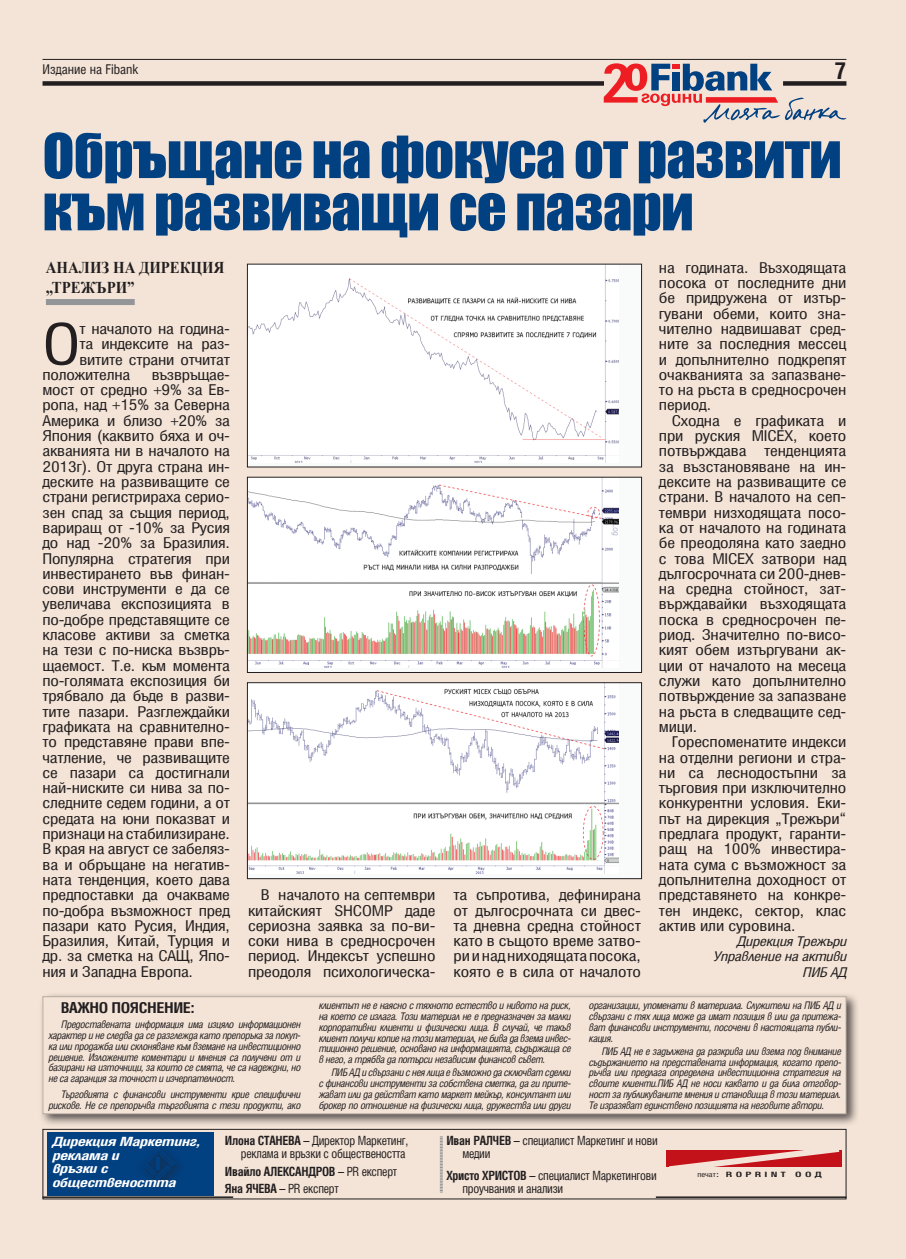
<style>
.page{position:relative;width:906px;height:1259px;background:#f4e4d7}
.page>*{position:absolute;margin:0;border:0;box-sizing:border-box;transform-origin:0 0}
.t1{font:57.45px "Hebar Cond XP";color:#231f20;scale:1.17 1}
.t2{font:56.7px/52.2px "Impact";letter-spacing:-.015em;color:#014081}
.t3{font:23.55px "Hebar Cond XP Bold";color:#231f20}
.t4{font:700 16.5px/19.8px "Times New Roman";color:#231f20;scale:.9 1}
.t5{font:15px/15.3px "Hebar Cond XP";letter-spacing:-.01em;color:#231f20;text-align:justify;scale:1.17 1}
.t6{font:15px "Hebar Cond XP Bold";letter-spacing:-.025em;color:#231f20;scale:1.08 1}
.t7{font:13.5px/15.3px "Hebar Cond XP Italic";letter-spacing:-.015em;color:#231f20;text-align:right;scale:1.14 1}
.t8{font:13.5px "Hebar Cond XP";color:#231f20}
.t9{font:12.75px/13px "Hebar Cond XP";letter-spacing:-.02em;color:#231f20;scale:.95 1}
.t10{font:italic 12.75px/13.5px "Hebar Cond XP Bold";letter-spacing:-.025em;color:#fff;scale:1.31 1}
.t11{font:12.75px "Hebar Cond XP Bold";letter-spacing:-.02em;color:#231f20;scale:.95 1}
.t12{font:10.5px/10.8px "Hebar Cond XP Italic";letter-spacing:-.025em;color:#231f20;text-align:justify}
.t13{font:7.35px "Hebar Cond XP Bold";letter-spacing:.3em;color:#231f20;scale:1.16 1}
.t14{font:7.35px "Hebar Cond XP Bold";letter-spacing:.3em;color:#231f20;scale:1.51 1}
.s1{font-family:"Hebar Cond XP Bold"}
.s2{font-family:"Hebar Cond XP"}
</style>
<div class="page">
<hr style="left:43px;top:59px;width:803px;height:1px;background:#231f20">
<div style="left:43px;top:81px;width:803px;height:5px;background:#231f20"></div>
<div style="left:43px;top:1129px;width:803px;height:70px;border:1px solid #231f20"></div>
<div style="left:47px;top:1132px;width:166px;height:64px;background:#014081"></div>
<div style="left:136px;top:1141px;width:48px;height:48px;background:#231f20;opacity:.75"></div>
<svg style="left:141px;top:1146px;width:34px;height:34px"></svg>
<svg style="left:440px;top:1136px;width:3px;height:56px"></svg>
<svg style="left:666px;top:1142px;width:179px;height:34px"></svg>
<hr style="left:43px;top:1196px;width:190px;height:2px;background:#231f20">
<hr style="left:656px;top:1196px;width:190px;height:2px;background:#231f20">
<div style="left:46px;top:299px;width:89px;height:6px;background:#939598"></div>
<div style="left:38px;top:992px;width:821px;height:134px;background:#231f20;opacity:.75"></div>
<div style="left:43px;top:996px;width:803px;height:117px;background:#f4e4d7"></div>
<div style="left:43px;top:996px;width:803px;height:118px;border:1px solid #b3a8a0"></div>
<svg style="left:604px;top:63px;width:242px;height:52px"></svg>
<div style="left:247px;top:264px;width:394px;height:203px;background:#f9fafa"></div>
<img style="left:249px;top:266px;width:370px;height:196px">
<div style="left:247px;top:264px;width:395px;height:203px;border:1px solid #231f20"></div>
<div style="left:247px;top:477px;width:394px;height:195px;background:#f9fafa"></div>
<img style="left:249px;top:479px;width:370px;height:188px">
<div style="left:247px;top:477px;width:395px;height:196px;border:1px solid #231f20"></div>
<div style="left:247px;top:682px;width:394px;height:196px;background:#f9fafa"></div>
<img style="left:249px;top:684px;width:370px;height:190px">
<div style="left:247px;top:682px;width:395px;height:197px;border:1px solid #231f20"></div>
<p class="t8" style="left:43px;top:63px;width:97px">Издание на Fibank</p>
<h3 class="t3" style="left:834px;top:58px;width:13px">7</h3>
<h2 class="t2" style="left:43px;top:128px;width:801px">Обръщане на фокуса от развити към развиващи се пазари</h2>
<p class="t4" style="left:46px;top:257px;width:200px">Анализ на дирекция „Трежъри”</p>
<h1 class="t1" style="left:43px;top:316px;width:34px">О</h1>
<p class="t5" style="left:79px;top:322px;width:130px">т началото на година-</p>
<p class="t5" style="left:79px;top:337px;width:130px">та индексите на раз-</p>
<p class="t5" style="left:79px;top:352px;width:130px">витите страни отчитат</p>
<p class="t5" style="left:43px;top:368px;width:76px">положителна</p>
<p class="t5" style="left:43px;top:368px;width:162px;text-indent:109px">възвръщае&shy;мост от средно +9% за Ев&shy;ропа, над +15% за Северна Америка и близо +20% за Япония (каквито бяха и оч&shy;акванията ни в началото на 2013г). От друга страна ин&shy;деските на развиващите се страни регистрираха серио&shy;зен спад за същия период, вариращ от -10% за Русия до над -20% за Бразилия.<br>Популярна стратегия при инвестирането във финан&shy;сови инструменти е да се увеличава експозицията в по-добре представящите се класове активи за сметка на тези с по-ниска възвръ&shy;щаемост. Т.е. към момента по-голямата експозиция би трябвало да бъде в разви&shy;тите пазари. Разглеждайки графиката на сравнително&shy;то представяне прави впе&shy;чатление, че развиващите се пазари са достигнали най-ниските си нива за по&shy;следните седем години, а от средата на юни показват и признаци на стабилизиране.<br>В края на август се забеляз&shy;ва и обръщане на негатив&shy;ната тенденция, което дава предпоставки да очакваме по-добра възможност пред пазари като Русия, Индия, Бразилия, Китай, Турция и др. за сметка на САЩ, Япо&shy;ния и Западна Европа.</p>
<p class="t5" style="left:248px;top:888px;width:162px;text-indent:13px">В началото на септември китайският SHCOMP даде сериозна заявка за по-ви&shy;соки нива в средносрочен период. Индексът успешно преодоля психологическа-</p>
<p class="t5" style="left:453px;top:888px;width:162px">та съпротива, дефинирана от дългосрочната си двес&shy;та дневна средна стойност като в същото време затво&shy;ри и над ниходящата посока, която е в сила от началото</p>
<p class="t5" style="left:659px;top:261px;width:162px">на годината. Възходящата посока от последните дни бе придружена от изтър&shy;гувани обеми, които зна&shy;чително надвишават сред&shy;ните за последния мессец и допълнително подкрепят очакванията за запазване&shy;то на ръста в средносрочен период.</p>
<p class="t5" style="left:659px;top:414px;width:162px;text-indent:13px">Сходна е графиката и при руския MICEX, което потвърждава тенденцията за възстановяване на ин&shy;дексите на развиващите се страни. В началото на сеп&shy;тември низходящата посо&shy;ка от началото на годината бе преодоляна като заедно с това MICEX затвори над дългосрочната си 200-днев&shy;на средна стойност, зат&shy;върждавайки възходящата поска в средносрочен пе&shy;риод. Значително по-висо&shy;кият обем изтъргувани ак&shy;ции от началото на месеца служи като допълнително потвърждение за запазване на ръста в следващите сед&shy;мици.</p>
<p class="t5" style="left:659px;top:735px;width:162px;text-indent:13px">Гореспоменатите индекси на отделни региони и стра&shy;ни са леснодостъпни за търговия при изключително конкурентни условия. Еки&shy;път на дирекция „Трежъри” предлага продукт, гаранти&shy;ращ на 100% инвестира&shy;ната сума с възможност за допълнителна доходност от представянето на конкре&shy;тен индекс, сектор, клас актив или суровина.</p>
<p class="t7" style="left:713px;top:934px;width:119px">Дирекция Трежъри<br>Управление на активи<br>ПИБ АД</p>
<p class="t6" style="left:61px;top:999px;width:126px">Важно пояснение:</p>
<p class="t12" style="left:48px;top:1019px;width:254px;text-indent:13px">Предоставената информация има изцяло информационен характер и не следва да се разглежда като препоръка за покуп&shy;ка или продажба или склоняване към вземане на инвестиционно решение. Изложените коментари и мнения са получени от и базирани на източници, за които се смята, че са надеждни, но не са гаранция за точност и изчерпателност.</p>
<p class="t12" style="left:48px;top:1089px;width:254px;text-align:right">Търговията с финансови инструменти крие специфични рискове. Не се препоръчва търговията с тези продукти, ако</p>
<p class="t12" style="left:318px;top:1000px;width:254px">клиентът не е наясно с тяхното естество и нивото на риск, на което се излага. Този материал не е предназначен за малки корпоративни клиенти и физически лица. В случай, че такъв клиент получи копие на този материал, не бива да взема инвес&shy;тиционно решение, основано на информацията, съдържаща се в него, а трябва да потърси независим финансов съвет.</p>
<p class="t12" style="left:318px;top:1067px;width:254px;text-indent:13px">ПИБ АД и свързани с нея лица е възможно да сключват сделки с финансови инструменти за собствена сметка, да ги прите&shy;жават или да действат като маркет мейкър, консултант или брокер по отношение на физически лица, дружества или други</p>
<p class="t12" style="left:588px;top:1000px;width:254px">организации, упоменати в материала. Служители на ПИБ АД и свързани с тях лица може да имат позиция в или да притежа&shy;ват финансови инструменти, посочени в настоящата публи&shy;кация.</p>
<p class="t12" style="left:588px;top:1046px;width:254px;text-indent:13px">ПИБ АД не е задължена да разкрива или взема под внимание съдържанието на представената информация, когато препо&shy;ръчва или предлага определена инвестиционна стратегия на своите клиенти.ПИБ АД не носи каквато и да била отговор&shy;ност за публикуваните мнения и становища в този материал.<br>Те изразяват единствено позицията на неговите автори.</p>
<p class="t10" style="left:52px;top:1135px;width:115px">Дирекция Маркетинг, реклама и<br>връзки с обществеността</p>
<p class="t9" style="left:225px;top:1134px;width:195px;text-align:right"><span class="s1">Илона Станева</span> – Директор Маркетинг, реклама и връзки с обществеността</p>
<p class="t11" style="left:225px;top:1164px;width:183px">Ивайло Александров <span class="s2">– PR експерт</span></p>
<p class="t9" style="left:225px;top:1182px;width:121px"><span class="s1">Яна ЯЧЕВА</span> – PR експерт</p>
<p class="t9" style="left:462px;top:1134px;width:207px;text-indent:-16px"><span class="s1">Иван Ралчев</span> – специалист Маркетинг и нови медии</p>
<p class="t9" style="left:462px;top:1169px;width:206px;text-indent:-16px"><span class="s1">Христо Христов</span> – специалист Маркетингови проучвания и анализи</p>
<p class="t13" style="left:697px;top:1171px;width:78px"><span class="s2">печат</span>: ROPRINT</p>
<p class="t14" style="left:795px;top:1171px;width:7px">ООД</p>
</div>
